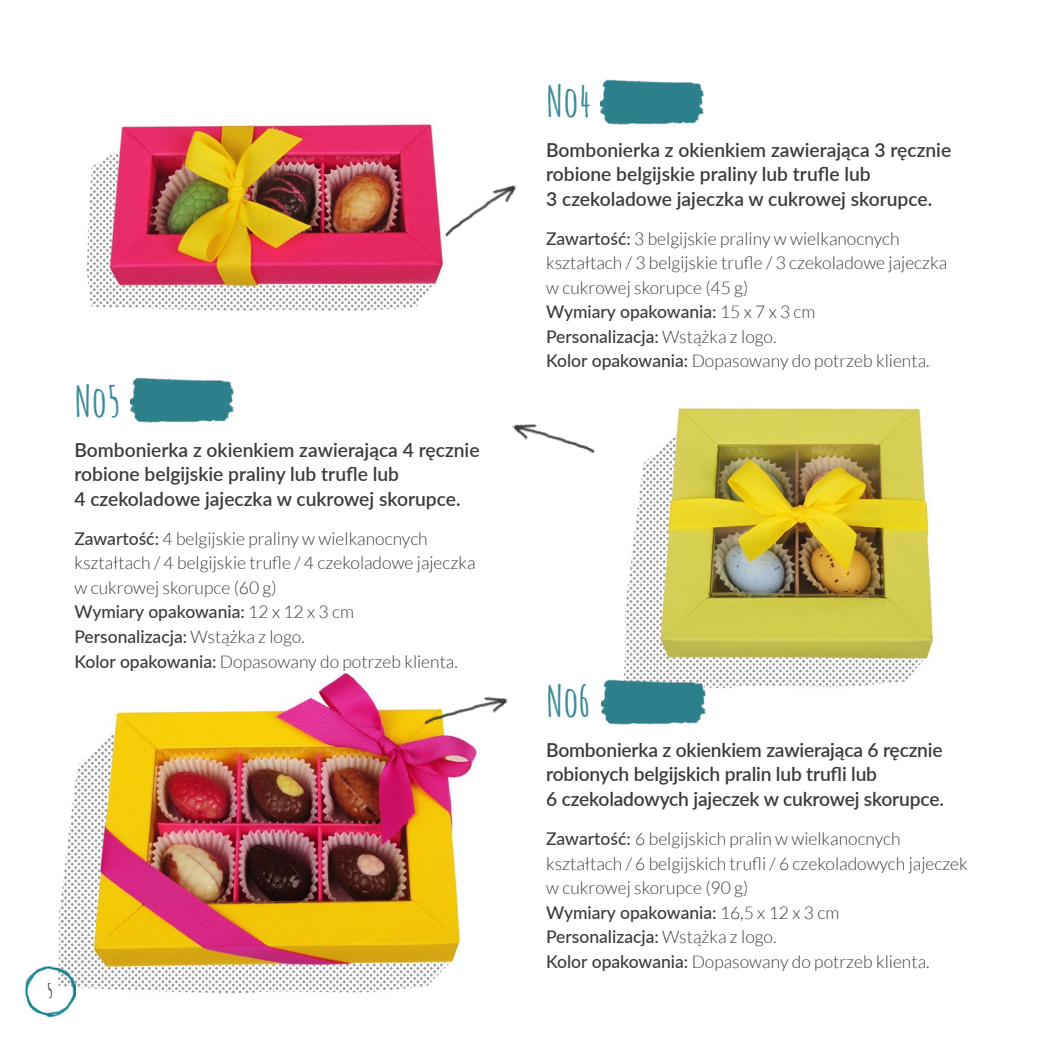
<style>
.page{position:relative;width:1042px;height:1042px;background:#fff}
.page>*{position:absolute;margin:0;border:0;box-sizing:border-box;transform-origin:0 0}
.t1{font:700 42px "Amatic SC";color:#3b8c98}
.t2{font:600 19.25px/24.5px "Lato";color:#3c3c3b}
.t3{font:700 19.25px "Amatic SC";color:#3c3c3b}
.t4{font:300 17.5px/24.5px "Lato";color:#3c3c3b}
.s1{font-weight:500}
</style>
<div class="page">
<img style="left:601px;top:408px;width:333px;height:303px">
<img style="left:86px;top:124px;width:358px;height:187px">
<img style="left:58px;top:673px;width:419px;height:326px">
<img style="left:439px;top:180px;width:78px;height:59px">
<img style="left:512px;top:423px;width:83px;height:31px">
<img style="left:422px;top:693px;width:86px;height:34px">
<img style="left:600px;top:79px;width:104px;height:45px">
<img style="left:130px;top:378px;width:104px;height:44px">
<img style="left:602px;top:680px;width:103px;height:45px">
<img style="left:25px;top:966px;width:50px;height:50px">
<h1 class="t1" style="left:74px;top:369px;width:48px">No5</h1>
<p class="t2" style="left:74px;top:436px;width:407px">Bombonierka z okienkiem zawierająca 4 ręcznie robione belgijskie praliny lub trufle lub<br>4 czekoladowe jajeczka w cukrowej skorupce.</p>
<p class="t4" style="left:74px;top:526px;width:403px"><span class="s1">Zawartość:</span> 4 belgijskie praliny w wielkanocnych kształtach / 4 belgijskie trufle / 4 czekoladowe jajeczka w cukrowej skorupce (60 g)<br><span class="s1">Wymiary opakowania:</span> 12 x 12 x 3 cm<br><span class="s1">Personalizacja:</span> Wstążka z logo.<br><span class="s1">Kolor opakowania:</span> Dopasowany do potrzeb klienta.</p>
<p class="t3" style="left:47px;top:976px;width:8px">5</p>
<h1 class="t1" style="left:546px;top:69px;width:47px">No4</h1>
<p class="t2" style="left:546px;top:136px;width:407px">Bombonierka z okienkiem zawierająca 3 ręcznie robione belgijskie praliny lub trufle lub<br>3 czekoladowe jajeczka w cukrowej skorupce.</p>
<p class="t4" style="left:546px;top:226px;width:403px"><span class="s1">Zawartość:</span> 3 belgijskie praliny w wielkanocnych kształtach / 3 belgijskie trufle / 3 czekoladowe jajeczka w cukrowej skorupce (45 g)<br><span class="s1">Wymiary opakowania:</span> 15 x 7 x 3 cm<br><span class="s1">Personalizacja:</span> Wstążka z logo.<br><span class="s1">Kolor opakowania:</span> Dopasowany do potrzeb klienta.</p>
<h1 class="t1" style="left:546px;top:669px;width:46px">No6</h1>
<p class="t2" style="left:546px;top:736px;width:399px">Bombonierka z okienkiem zawierająca 6 ręcznie robionych belgijskich pralin lub trufli lub<br>6 czekoladowych jajeczek w cukrowej skorupce.</p>
<p class="t4" style="left:546px;top:826px;width:423px"><span class="s1">Zawartość:</span> 6 belgijskich pralin w wielkanocnych kształtach / 6 belgijskich trufli / 6 czekoladowych jajeczek w cukrowej skorupce (90 g)<br><span class="s1">Wymiary opakowania:</span> 16,5 x 12 x 3 cm<br><span class="s1">Personalizacja:</span> Wstążka z logo.<br><span class="s1">Kolor opakowania:</span> Dopasowany do potrzeb klienta.</p>
</div>
